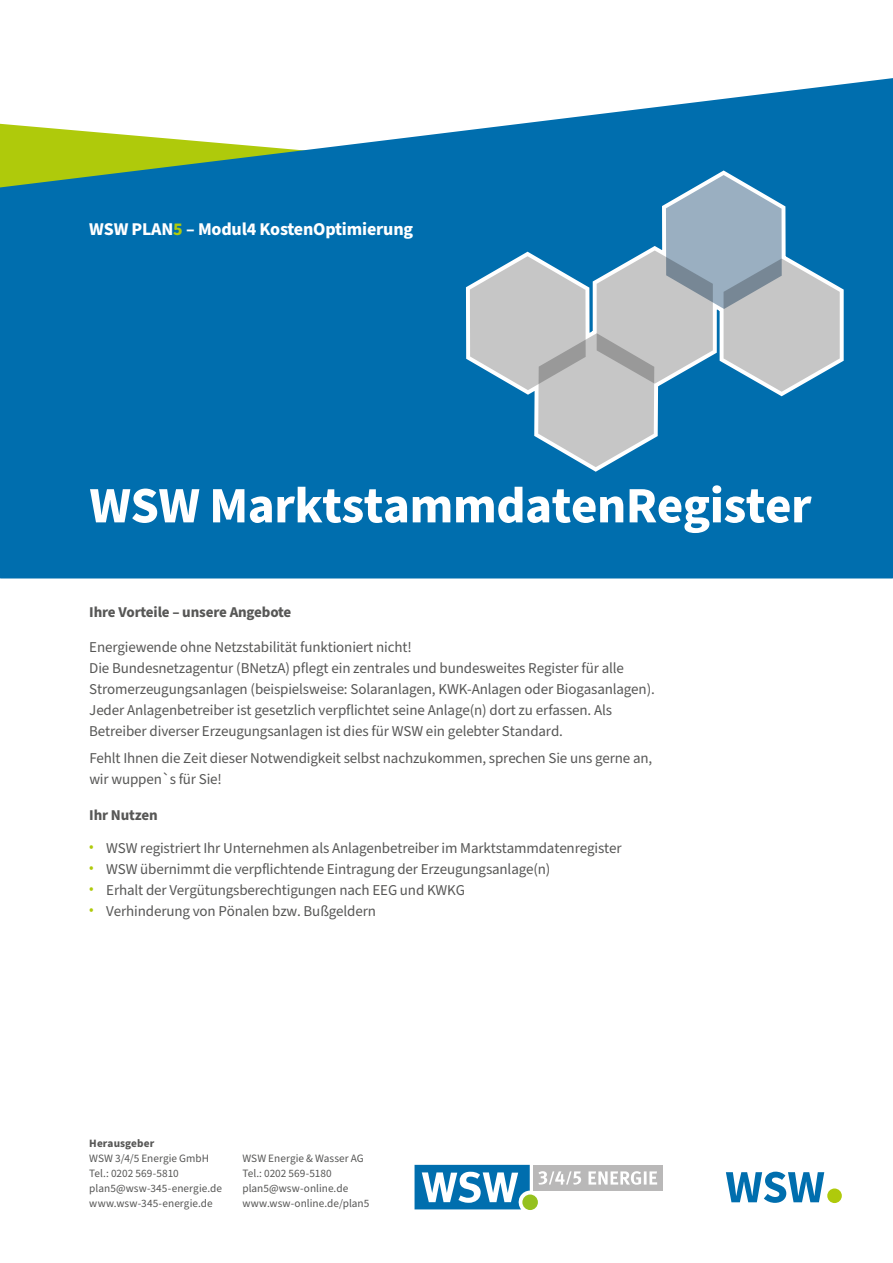
<style>
.page{position:relative;width:893px;height:1263px;background:#fff}
.page>*{position:absolute;margin:0;border:0;box-sizing:border-box;transform-origin:0 0}
.t1{font:700 51px "Source Sans Pro";letter-spacing:-.01em;color:#fff}
.t2{font:700 18px "Source Sans Pro";letter-spacing:-.01em;color:#fff}
.t3{font:15px/21px "Source Sans Pro";letter-spacing:-.01em;color:#575756}
.t4{font:700 15px "Source Sans Pro";letter-spacing:-.01em;color:#575756}
.t5{font:11.25px/15px "Source Sans Pro";letter-spacing:.005em;color:#575756}
.t6{font:700 11.25px "Source Sans Pro";letter-spacing:.01em;color:#575756}
.s1{color:#afca0b}
</style>
<div class="page">
<svg style="left:0;top:78px;width:893px;height:500px;background:#2381b2"></svg>
<div style="left:462px;top:166px;width:386px;height:310px;background:#006eae"></div>
<svg style="left:470px;top:175px;width:370px;height:292px;background:#689cbb"></svg>
<div style="left:522px;top:1194px;width:16px;height:16px;background:#95c11f;border-radius:50%"></div>
<svg style="left:415px;top:1165px;width:115px;height:44px"></svg>
<div style="left:533px;top:1165px;width:129px;height:25px;background:#b9b8b8"></div>
<svg style="left:538px;top:1171px;width:119px;height:14px"></svg>
<div style="left:827px;top:1188px;width:15px;height:15px;background:#afca0b;border-radius:50%"></div>
<svg style="left:726px;top:1171px;width:98px;height:32px"></svg>
<p class="t2" style="left:89px;top:217px;width:325px">WSW PLAN<span class="s1">5</span> – Modul4 KostenOptimierung</p>
<h1 class="t1" style="left:89px;top:471px;width:724px">WSW MarktstammdatenRegister</h1>
<p class="t4" style="left:89px;top:602px;width:204px">Ihre Vorteile – unsere Angebote</p>
<p class="t3" style="left:89px;top:637px;width:567px">Energiewende ohne Netzstabilität funktioniert nicht!<br>Die Bundesnetzagentur (BNetzA) pflegt ein zentrales und bundesweites Register für alle Stromerzeugungsanlagen (beispielsweise: Solaranlagen, KWK-Anlagen oder Biogasanlagen).<br>Jeder Anlagenbetreiber ist gesetzlich verpflichtet seine Anlage(n) dort zu erfassen. Als Betreiber diverser Erzeugungsanlagen ist dies für WSW ein gelebter Standard.</p>
<p class="t3" style="left:89px;top:748px;width:564px">Fehlt Ihnen die Zeit dieser Notwendigkeit selbst nachzukommen, sprechen Sie uns gerne an, wir wuppen`s für Sie!</p>
<p class="t4" style="left:89px;top:804px;width:70px">Ihr Nutzen</p>
<p class="t3" style="left:89px;top:838px;width:534px"><span class="s1">•</span> WSW registriert Ihr Unternehmen als Anlagenbetreiber im Marktstammdatenregister</p>
<p class="t3" style="left:89px;top:859px;width:463px"><span class="s1">•</span> WSW übernimmt die verpflichtende Eintragung der Erzeugungsanlage(n)</p>
<p class="t3" style="left:89px;top:880px;width:377px"><span class="s1">•</span> Erhalt der Vergütungsberechtigungen nach EEG und KWKG</p>
<p class="t3" style="left:89px;top:901px;width:288px"><span class="s1">•</span> Verhinderung von Pönalen bzw. Bußgeldern</p>
<p class="t6" style="left:89px;top:1135px;width:67px">Herausgeber</p>
<p class="t5" style="left:89px;top:1151px;width:134px">WSW 3/4/5 Energie GmbH<br>Tel.: 0202 569-5810 plan5@wsw-345-energie.de www.wsw-345-energie.de</p>
<p class="t5" style="left:242px;top:1151px;width:129px">WSW Energie &amp; Wasser AG<br>Tel.: 0202 569-5180 plan5@wsw-online.de www.wsw-online.de/plan5</p>
</div>
